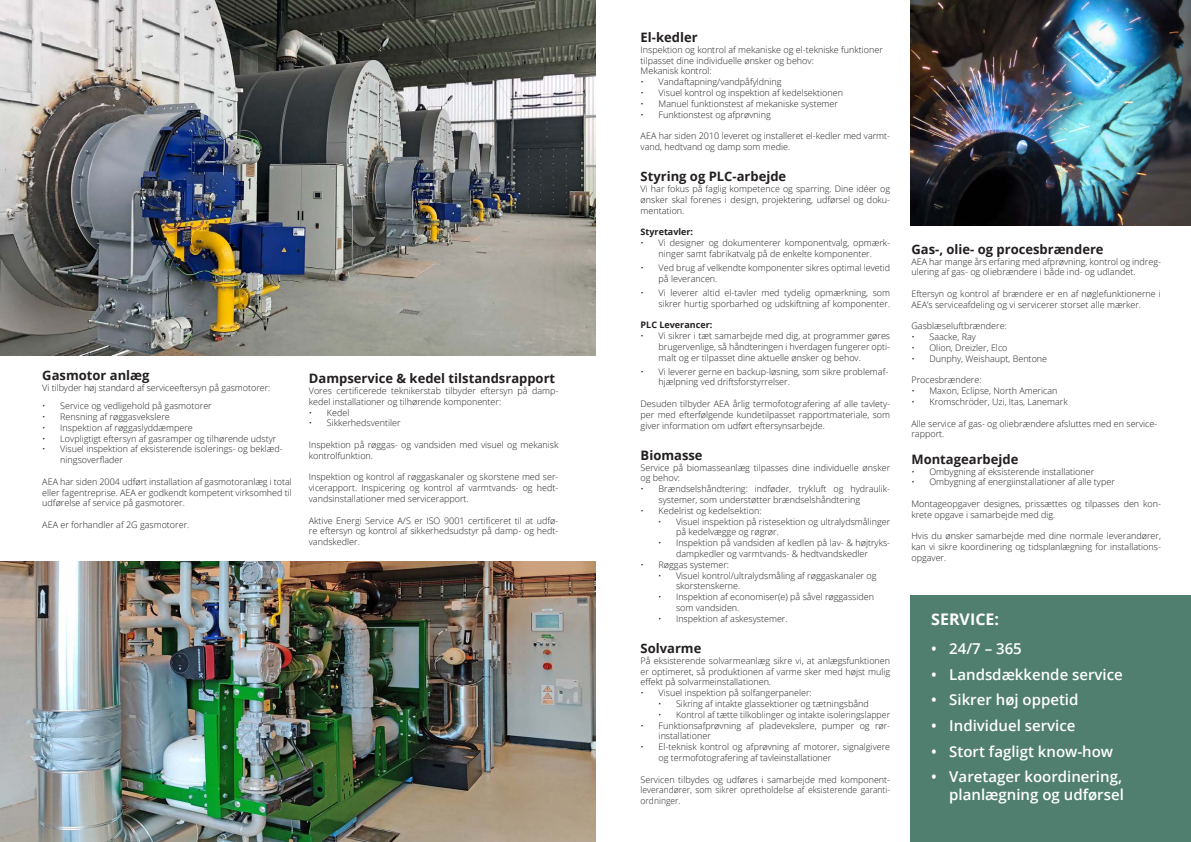
<style>
.page{position:relative;width:1191px;height:842px;background:#fff}
.page>*{position:absolute;margin:0;border:0;box-sizing:border-box;transform-origin:0 0}
.t1{font:700 16px "Open Sans";color:#fff}
.t2{font:600 15px/18px "Open Sans";color:#fff;text-align:right}
.Ny_bodytext_2-3{font:700 13px "Open Sans";color:#231f20}
.Ny_headline_2-3{font:700 13px "Open Sans";color:#231f20}
.Ny_bodytext_2-3-2{font:300 9px/10.8px "Open Sans";color:#231f20}
.Ny_headline_2-3-2{font:300 9px/10.8px "Open Sans";color:#231f20;text-align:justify}
.Ny_bodytext_2-3-3{font:700 9px "Open Sans";color:#231f20}
</style>
<div class="page">
<img style="left:0;top:0;width:595px;height:356px">
<div style="left:910px;top:595px;width:281px;height:247px;background:#507f70"></div>
<img style="left:911px;top:0;width:280px;height:225px">
<img style="left:0;top:561px;width:595px;height:281px">
<p class="Ny_headline_2-3" style="left:42px;top:366px;width:109px">Gasmotor anlæg</p>
<p class="Ny_headline_2-3-2" style="left:42px;top:382px;width:229px">Vi tilbyder høj standard af serviceeftersyn på gasmotorer:</p>
<p class="Ny_bodytext_2-3-2" style="left:42px;top:400px;width:171px">• Service og vedligehold på gasmotorer</p>
<p class="Ny_bodytext_2-3-2" style="left:42px;top:411px;width:129px">• Rensning af røggasvekslere</p>
<p class="Ny_bodytext_2-3-2" style="left:42px;top:422px;width:152px">• Inspektion af røggaslyddæmpere</p>
<p class="Ny_bodytext_2-3-2" style="left:42px;top:433px;width:236px">• Lovpligtigt eftersyn af gasramper og tilhørende udstyr</p>
<p class="Ny_bodytext_2-3-2" style="left:60px;top:443px;width:224px;text-indent:-18px">• Visuel inspektion af eksisterende isolerings- og beklæd&shy;ningsoverflader</p>
<p class="Ny_headline_2-3-2" style="left:42px;top:476px;width:251px">AEA har siden 2004 udført installation af gasmotoranlæg i total eller fagentreprise. AEA er godkendt kompetent virksomhed til udførelse af service på gasmotorer.</p>
<p class="Ny_headline_2-3-2" style="left:42px;top:519px;width:148px">AEA er forhandler af 2G gasmotorer.</p>
<p class="Ny_bodytext_2-3" style="left:309px;top:369px;width:248px">Dampservice &amp; kedel tilstandsrapport</p>
<p class="Ny_bodytext_2-3-2" style="left:309px;top:385px;width:251px">Vores certificerede teknikerstab tilbyder eftersyn på damp&shy;kedel installationer og tilhørende komponenter:</p>
<p class="Ny_bodytext_2-3-2" style="left:309px;top:407px;width:42px">• Kedel</p>
<p class="Ny_bodytext_2-3-2" style="left:309px;top:417px;width:93px">• Sikkerhedsventiler</p>
<p class="Ny_bodytext_2-3-2" style="left:309px;top:439px;width:251px">Inspektion på røggas- og vandsiden med visuel og mekanisk kontrolfunktion.</p>
<p class="Ny_bodytext_2-3-2" style="left:309px;top:471px;width:251px;text-align:justify">Inspektion og kontrol af røggaskanaler og skorstene med ser&shy;vicerapport. Inspicering og kontrol af varmtvands- og hedt&shy;vandsinstallationer med servicerapport.</p>
<p class="Ny_bodytext_2-3-2" style="left:309px;top:515px;width:251px;text-align:justify">Aktive Energi Service A/S er ISO 9001 certificeret til at udfø&shy;re eftersyn og kontrol af sikkerhedsudstyr på damp- og hedt&shy;vandskedler.</p>
<p class="Ny_bodytext_2-3" style="left:640px;top:28px;width:58px">El-kedler</p>
<p class="Ny_bodytext_2-3-2" style="left:640px;top:44px;width:244px">Inspektion og kontrol af mekaniske og el-tekniske funktioner tilpasset dine individuelle ønsker og behov:</p>
<p class="Ny_bodytext_2-3-2" style="left:640px;top:66px;width:72px">Mekanisk kontrol:</p>
<p class="Ny_bodytext_2-3-2" style="left:640px;top:76px;width:142px">• Vandaftapning/vandpåfyldning</p>
<p class="Ny_bodytext_2-3-2" style="left:640px;top:87px;width:204px">• Visuel kontrol og inspektion af kedelsektionen</p>
<p class="Ny_bodytext_2-3-2" style="left:640px;top:98px;width:199px">• Manuel funktionstest af mekaniske systemer</p>
<p class="Ny_bodytext_2-3-2" style="left:640px;top:109px;width:132px">• Funktionstest og afprøvning</p>
<p class="Ny_bodytext_2-3-2" style="left:640px;top:130px;width:251px">AEA har siden 2010 leveret og installeret el-kedler med varmt&shy;vand, hedtvand og damp som medie.</p>
<p class="Ny_headline_2-3" style="left:640px;top:167px;width:147px">Styring og PLC-arbejde</p>
<p class="Ny_bodytext_2-3-2" style="left:640px;top:183px;width:251px;text-align:justify">Vi har fokus på faglig kompetence og sparring. Dine idéer og ønsker skal forenes i design, projektering, udførsel og doku&shy;mentation.</p>
<p class="Ny_bodytext_2-3-3" style="left:640px;top:226px;width:54px">Styretavler:</p>
<p class="Ny_bodytext_2-3-2" style="left:640px;top:237px;width:251px;text-align:center">• Vi designer og dokumenterer komponentvalg, opmærk&shy;ninger samt fabrikatvalg på de enkelte komponenter.</p>
<p class="Ny_bodytext_2-3-2" style="left:658px;top:262px;width:233px;text-indent:-18px">• Ved brug af velkendte komponenter sikres optimal levetid på leverancen.</p>
<p class="Ny_bodytext_2-3-2" style="left:640px;top:287px;width:251px;text-align:right">• Vi leverer altid el-tavler med tydelig opmærkning, som sikrer hurtig sporbarhed og udskiftning af komponenter.</p>
<p class="Ny_bodytext_2-3-3" style="left:640px;top:318px;width:73px">PLC Leverancer:</p>
<p class="Ny_bodytext_2-3-2" style="left:658px;top:330px;width:233px;text-align:justify;text-indent:-18px">• Vi sikrer i tæt samarbejde med dig, at programmer gøres brugervenlige, så håndteringen i hverdagen fungerer opti&shy;malt og er tilpasset dine aktuelle ønsker og behov.</p>
<p class="Ny_bodytext_2-3-2" style="left:658px;top:366px;width:231px;text-indent:-18px">• Vi leverer gerne en backup-løsning, som sikre problemaf&shy;hjælpning ved driftsforstyrrelser.</p>
<p class="Ny_bodytext_2-3-2" style="left:640px;top:398px;width:251px;text-align:justify">Desuden tilbyder AEA årlig termofotografering af alle tavlety&shy;per med efterfølgende kundetilpasset rapportmateriale, som giver information om udført eftersynsarbejde.</p>
<p class="Ny_bodytext_2-3" style="left:640px;top:446px;width:63px">Biomasse</p>
<p class="Ny_bodytext_2-3-2" style="left:640px;top:462px;width:251px">Service på biomasseanlæg tilpasses dine individuelle ønsker og behov:</p>
<p class="Ny_bodytext_2-3-2" style="left:658px;top:483px;width:233px;text-indent:-18px">• Brændselshåndtering: indføder, trykluft og hydraulik&shy;systemer, som understøtter brændselshåndtering</p>
<p class="Ny_bodytext_2-3-2" style="left:640px;top:505px;width:122px">• Kedelrist og kedelsektion:</p>
<p class="Ny_bodytext_2-3-2" style="left:676px;top:516px;width:216px;text-indent:-18px">• Visuel inspektion på ristesektion og ultralydsmålinger på kedelvægge og røgrør.</p>
<p class="Ny_bodytext_2-3-2" style="left:658px;top:537px;width:234px;text-align:center">• Inspektion på vandsiden af kedlen på lav- &amp; højtryks&shy;dampkedler og varmtvands- &amp; hedtvandskedler</p>
<p class="Ny_bodytext_2-3-2" style="left:640px;top:559px;width:90px">• Røggas systemer:</p>
<p class="Ny_bodytext_2-3-2" style="left:676px;top:570px;width:202px;text-indent:-18px">• Visuel kontrol/ultralydsmåling af røggaskanaler og skorstenskerne.</p>
<p class="Ny_bodytext_2-3-2" style="left:676px;top:591px;width:199px;text-indent:-18px">• Inspektion af economiser(e) på såvel røggassiden som vandsiden.</p>
<p class="Ny_bodytext_2-3-2" style="left:658px;top:613px;width:131px">• Inspektion af askesystemer.</p>
<p class="Ny_bodytext_2-3" style="left:640px;top:639px;width:62px">Solvarme</p>
<p class="Ny_bodytext_2-3-2" style="left:640px;top:655px;width:251px;text-align:justify">På eksisterende solvarmeanlæg sikre vi, at anlægsfunktionen er optimeret, så produktionen af varme sker med højst mulig effekt på solvarmeinstallationen.</p>
<p class="Ny_bodytext_2-3-2" style="left:640px;top:687px;width:173px">• Visuel inspektion på solfangerpaneler:</p>
<p class="Ny_bodytext_2-3-2" style="left:658px;top:698px;width:212px">• Sikring af intakte glassektioner og tætningsbånd</p>
<p class="Ny_bodytext_2-3-2" style="left:658px;top:709px;width:234px">• Kontrol af tætte tilkoblinger og intakte isoleringslapper</p>
<p class="Ny_bodytext_2-3-2" style="left:658px;top:720px;width:233px;text-indent:-18px">• Funktionsafprøvning af pladevekslere, pumper og rør&shy;installationer</p>
<p class="Ny_bodytext_2-3-2" style="left:658px;top:741px;width:233px;text-indent:-18px">• El-teknisk kontrol og afprøvning af motorer, signalgivere og termofotografering af tavleinstallationer</p>
<p class="Ny_bodytext_2-3-2" style="left:640px;top:774px;width:251px;text-align:justify">Servicen tilbydes og udføres i samarbejde med komponent&shy;leverandører, som sikrer opretholdelse af eksisterende garanti&shy;ordninger.</p>
<p class="Ny_bodytext_2-3" style="left:911px;top:240px;width:194px">Gas-, olie- og procesbrændere</p>
<p class="Ny_bodytext_2-3-2" style="left:911px;top:256px;width:251px">AEA har mange års erfaring med afprøvning, kontrol og indreg&shy;ulering af gas- og oliebrændere i både ind- og udlandet.</p>
<p class="Ny_bodytext_2-3-2" style="left:911px;top:288px;width:251px">Eftersyn og kontrol af brændere er en af nøglefunktionerne i<br>AEA’s serviceafdeling og vi servicerer storset alle mærker.</p>
<p class="Ny_bodytext_2-3-2" style="left:911px;top:320px;width:97px">Gasblæseluftbrændere:</p>
<p class="Ny_bodytext_2-3-2" style="left:911px;top:331px;width:66px">• Saacke, Ray</p>
<p class="Ny_bodytext_2-3-2" style="left:911px;top:342px;width:98px">• Olion, Dreizler, Elco</p>
<p class="Ny_bodytext_2-3-2" style="left:911px;top:353px;width:137px">• Dunphy, Weishaupt, Bentone</p>
<p class="Ny_bodytext_2-3-2" style="left:911px;top:374px;width:72px">Procesbrændere:</p>
<p class="Ny_bodytext_2-3-2" style="left:911px;top:385px;width:148px">• Maxon, Eclipse, North American</p>
<p class="Ny_bodytext_2-3-2" style="left:911px;top:396px;width:158px">• Kromschröder, Uzi, Itas, Lanemark</p>
<p class="Ny_bodytext_2-3-2" style="left:911px;top:418px;width:247px">Alle service af gas- og oliebrændere afsluttes med en service&shy;rapport.</p>
<p class="Ny_bodytext_2-3" style="left:911px;top:450px;width:108px">Montagearbejde</p>
<p class="Ny_bodytext_2-3-2" style="left:911px;top:466px;width:184px">• Ombygning af eksisterende installationer</p>
<p class="Ny_bodytext_2-3-2" style="left:911px;top:476px;width:205px">• Ombygning af energiinstallationer af alle typer</p>
<p class="Ny_bodytext_2-3-2" style="left:911px;top:498px;width:251px">Montageopgaver designes, prissættes og tilpasses den kon&shy;krete opgave i samarbejde med dig.</p>
<p class="Ny_bodytext_2-3-2" style="left:911px;top:530px;width:251px;text-align:justify">Hvis du ønsker samarbejde med dine normale leverandører, kan vi sikre koordinering og tidsplanlægning for installations&shy;opgaver.</p>
<p class="t1" style="left:931px;top:608px;width:69px">SERVICE:</p>
<p class="t2" style="left:931px;top:639px;width:92px">• 24/7 – 365</p>
<p class="t2" style="left:931px;top:665px;width:193px">• Landsdækkende service</p>
<p class="t2" style="left:931px;top:690px;width:149px">• Sikrer høj oppetid</p>
<p class="t2" style="left:931px;top:716px;width:146px">• Individuel service</p>
<p class="t2" style="left:931px;top:742px;width:183px">• Stort fagligt know-how</p>
<p class="t2" style="left:931px;top:767px;width:194px">• Varetager koordinering, planlægning og udførsel</p>
</div>
